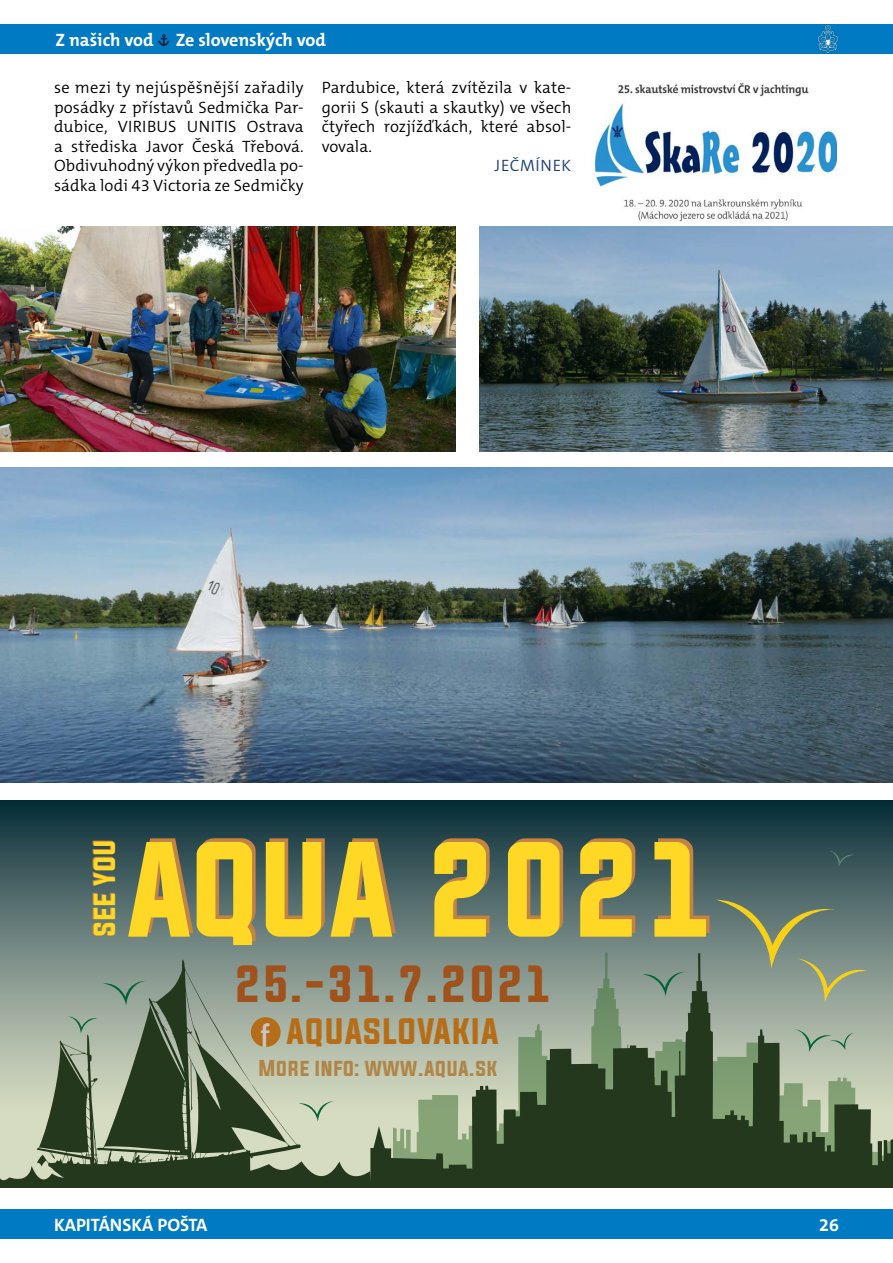
<style>
.page{position:relative;width:893px;height:1263px;background:#fff}
.page>*{position:absolute;margin:0;border:0;box-sizing:border-box;transform-origin:0 0}
.t1{font:114.6px "Evogria";color:#fed824}
.t2{font:44.1px "Evogria";color:#9f521b}
.t3{font:33px "Evogria";color:#b66d18}
.t4{font:27.3px "Evogria";color:#fed824}
.t5{font:19.35px "Evogria";color:#b08547}
.t6{font:700 18px "The Mix C5";color:#fff}
.t7{font:300 16.5px/19.5px "The Mix C5";letter-spacing:.01em;color:#000;text-align:justify}
.t8{font:300 16.5px "The Mix C5";letter-spacing:.03em;color:#1e3d78}
.s1{font-family:"SKAUT";font-size:16.5px;color:#1d2343}
.s2{font-family:"DIN Alternate";font-weight:700;color:#c6c6c6}
</style>
<div class="page">
<div style="left:0;top:1209px;width:893px;height:30px;background:#007bc3"></div>
<div style="left:0;top:24px;width:893px;height:30px;background:#007bc3"></div>
<img style="left:817px;top:24px;width:22px;height:30px">
<img style="left:0;top:468px;width:893px;height:314px">
<img style="left:480px;top:226px;width:412px;height:226px">
<img style="left:0;top:226px;width:455px;height:226px">
<img style="left:594px;top:83px;width:242px;height:139px">
<svg style="left:0;top:800px;width:893px;height:360px"></svg>
<svg style="left:370px;top:953px;width:523px;height:234px"></svg>
<svg style="left:0;top:1160px;width:374px;height:27px"></svg>
<svg style="left:37px;top:960px;width:264px;height:227px"></svg>
<div style="left:251px;top:1017px;width:30px;height:30px;background:#b66d18;border-radius:50%"></div>
<svg style="left:715px;top:900px;width:153px;height:103px"></svg>
<svg style="left:642px;top:971px;width:43px;height:25px"></svg>
<svg style="left:298px;top:1101px;width:36px;height:20px"></svg>
<svg style="left:103px;top:980px;width:43px;height:25px"></svg>
<svg style="left:67px;top:1016px;width:30px;height:17px"></svg>
<svg style="left:795px;top:1029px;width:58px;height:23px"></svg>
<svg style="left:828px;top:850px;width:27px;height:17px"></svg>
<svg style="left:818px;top:25px;width:20px;height:28px"></svg>
<p class="t6" style="left:55px;top:28px;width:272px">Z našich vod <span class="s1">»</span> Ze slovenských vod</p>
<p class="t7" style="left:54px;top:78px;width:251px">se mezi ty nejúspěšnější zařadily posádky z přístavů Sedmička Par&shy;dubice, VIRIBUS UNITIS Ostrava a střediska Javor Česká Třebová.<br>Obdivuhodný výkon předvedla po&shy;sádka lodi 43 Victoria ze Sedmičky</p>
<p class="t7" style="left:322px;top:78px;width:251px">Pardubice, která zvítězila v kate&shy;gorii S (skauti a skautky) ve všech čtyřech rozjížďkách, které absol&shy;vovala.</p>
<p class="t8" style="left:495px;top:155px;width:78px">JEČMÍNEK</p>
<h3 class="t4" style="left:85px;top:937px;width:100px;rotate:-90deg">SEE YOU</h3>
<h1 class="t1" style="left:129px;top:809px;width:588px">AQUA 2021</h1>
<h2 class="t2" style="left:233px;top:953px;width:320px">25.-31.7.2021</h2>
<h3 class="t3" style="left:260px;top:1007px;width:240px"><span class="s2">f</span> AQUASLOVAKIA</h3>
<p class="t5" style="left:259px;top:1054px;width:240px">MORE INFO: WWW.AQUA.SK</p>
<p class="t6" style="left:54px;top:1213px;width:155px">KAPITÁNSKÁ POŠTA</p>
<p class="t6" style="left:819px;top:1213px;width:21px">26</p>
</div>
